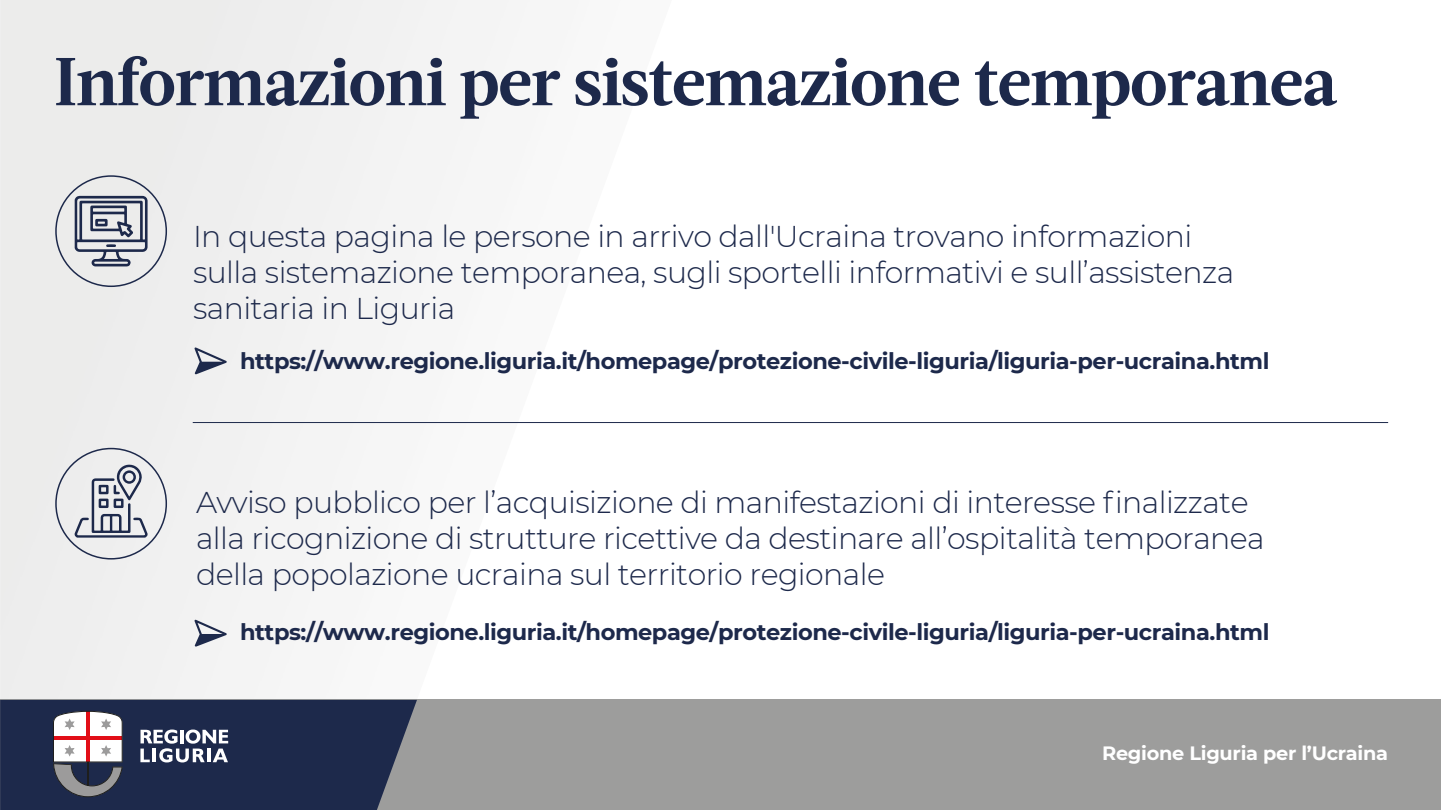
<style>
.page{position:relative;width:1441px;height:810px;background:#fff}
.page>*{position:absolute;margin:0;border:0;box-sizing:border-box;transform-origin:0 0}
.t1{font:700 67.5px "Acta";letter-spacing:-.02em;color:#1d294b}
.t2{font:300 30px/36px "Montserrat";letter-spacing:-.02em;color:#1d294b}
.t3{font:700 22.5px "Montserrat";letter-spacing:-.02em;color:#1d294b}
.t4{font:700 19.35px "Montserrat";letter-spacing:-.015em;color:#fff}
</style>
<div class="page">
<img style="left:0;top:0;width:671px;height:700px">
<div style="left:0;top:700px;width:1440px;height:110px;background:#9d9d9c"></div>
<svg style="left:0;top:700px;width:417px;height:110px;background:#3a425e"></svg>
<hr style="left:193px;top:422px;width:1194px;height:1px;background:#1d294b">
<svg style="left:194px;top:347px;width:33px;height:28px"></svg>
<svg style="left:194px;top:620px;width:33px;height:27px"></svg>
<div style="left:55px;top:175px;width:112px;height:112px;border:2px solid #1d294b;border-radius:50%"></div>
<svg style="left:75px;top:196px;width:73px;height:70px;background:#9da1ae"></svg>
<div style="left:55px;top:448px;width:112px;height:112px;border:2px solid #1d294b;border-radius:50%"></div>
<svg style="left:74px;top:464px;width:73px;height:74px"></svg>
<h1 class="t1" style="left:54px;top:42px;width:1284px">Informazioni per sistemazione temporanea</h1>
<p class="t2" style="left:193px;top:217px;width:1042px">In questa pagina le persone in arrivo dall'Ucraina trovano informazioni sulla sistemazione temporanea, sugli sportelli informativi e sull’assistenza sanitaria in Liguria</p>
<p class="t3" style="left:240px;top:345px;width:1030px">https://www.regione.liguria.it/homepage/protezione-civile-liguria/liguria-per-ucraina.html</p>
<p class="t2" style="left:196px;top:483px;width:1070px">Avviso pubblico per l’acquisizione di manifestazioni di interesse finalizzate alla ricognizione di strutture ricettive da destinare all’ospitalità temporanea della popolazione ucraina sul territorio regionale</p>
<p class="t3" style="left:240px;top:616px;width:1030px">https://www.regione.liguria.it/homepage/protezione-civile-liguria/liguria-per-ucraina.html</p>
<p class="t4" style="left:1101px;top:739px;width:287px">Regione Liguria per l’Ucraina</p>
</div>
